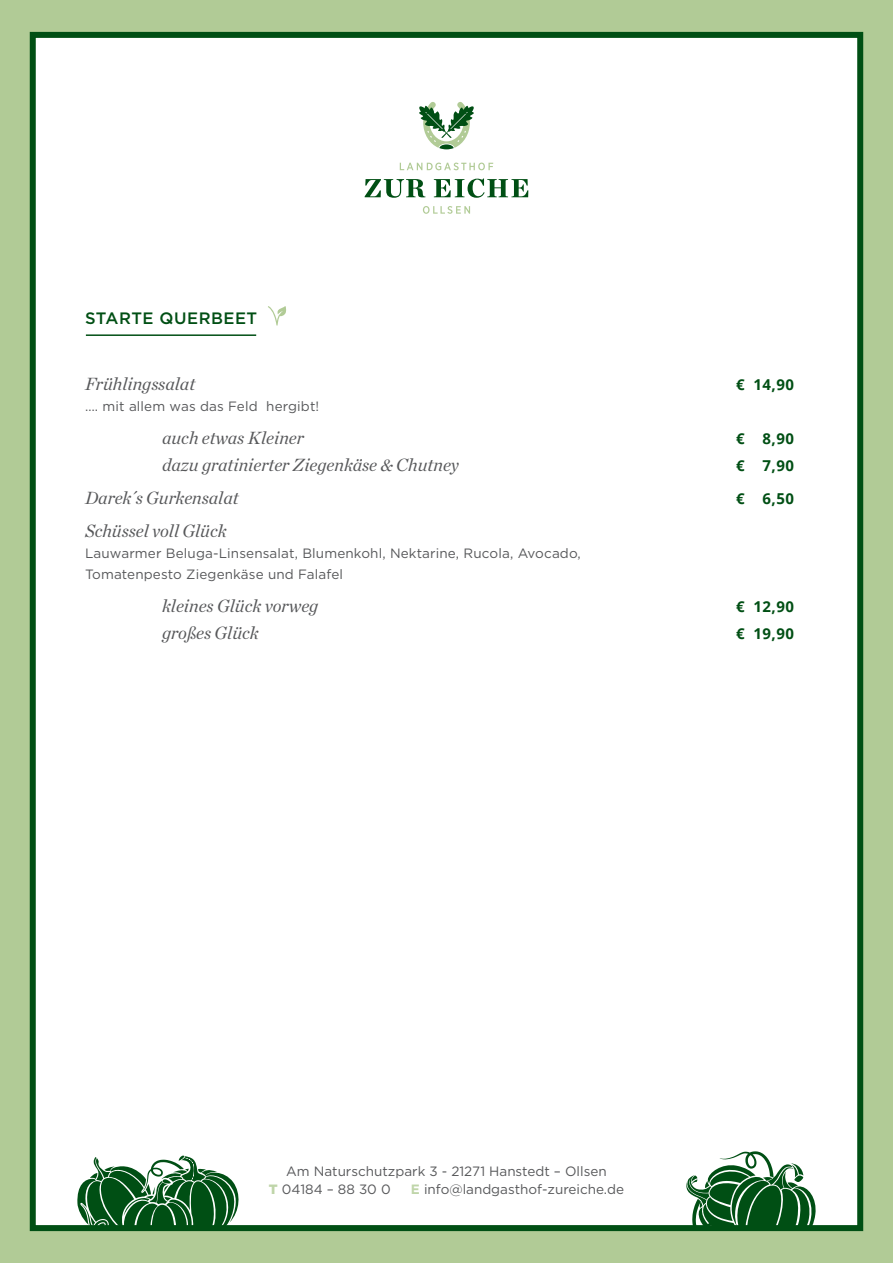
<style>
.page{position:relative;width:893px;height:1263px;background:#b1cb96}
.page>*{position:absolute;margin:0;border:0;box-sizing:border-box;transform-origin:0 0}
.t1{font:italic 18px/27px "Chronicle Deck";color:#57585a}
.t2{font:500 16.5px "Gotham";letter-spacing:.03em;color:#004f14}
.t3{font:700 15px/27px "Open Sans";letter-spacing:.03em;color:#004f14}
.t4{font:13.5px/18px "Gotham";letter-spacing:.01em;color:#57585a}
.s1{font-weight:900;color:#bfd5a9}
.s2{font-weight:700;color:#bfd5a9}
</style>
<div class="page">
<div style="left:33px;top:35px;width:827px;height:1193px;background:#fff"></div>
<svg style="left:686px;top:1151px;width:130px;height:73px"></svg>
<svg style="left:77px;top:1155px;width:162px;height:69px"></svg>
<div style="left:30px;top:32px;width:833px;height:1199px;border:6px solid #004f14"></div>
<hr style="left:86px;top:334px;width:170px;height:2px;background:#004f14">
<svg style="left:268px;top:306px;width:18px;height:20px"></svg>
<svg style="left:400px;top:163px;width:93px;height:7px"></svg>
<svg style="left:423px;top:206px;width:47px;height:8px"></svg>
<svg style="left:365px;top:179px;width:60px;height:19px"></svg>
<svg style="left:434px;top:179px;width:94px;height:19px"></svg>
<svg style="left:419px;top:102px;width:55px;height:47px"></svg>
<p class="t2" style="left:85px;top:307px;width:174px">STARTE QUERBEET</p>
<h1 class="t1" style="left:85px;top:369px;width:112px">Frühlingssalat</h1>
<p class="t4" style="left:85px;top:397px;width:236px">…. mit allem was das Feld hergibt!</p>
<h1 class="t1" style="left:162px;top:423px;width:299px">auch etwas Kleiner<br>dazu gratinierter Ziegenkäse &amp; Chutney</h1>
<h1 class="t1" style="left:85px;top:480px;width:155px;line-height:33px">Darek´s Gurkensalat<br>Schüssel voll Glück</h1>
<p class="t4" style="left:85px;top:542px;width:497px;line-height:21px">Lauwarmer Beluga-Linsensalat, Blumenkohl, Nektarine, Rucola, Avocado,<br>Tomatenpesto Ziegenkäse und Falafel</p>
<h1 class="t1" style="left:162px;top:591px;width:158px">kleines Glück vorweg großes Glück</h1>
<p class="t3" style="left:736px;top:371px;width:10px">€</p>
<p class="t3" style="left:753px;top:371px;width:42px">14,90</p>
<p class="t3" style="left:736px;top:425px;width:10px">€ €</p>
<p class="t3" style="left:736px;top:485px;width:10px">€</p>
<p class="t3" style="left:762px;top:425px;width:33px">8,90<br>7,90</p>
<p class="t3" style="left:762px;top:485px;width:33px">6,50</p>
<p class="t3" style="left:736px;top:593px;width:10px">€ €</p>
<p class="t3" style="left:753px;top:593px;width:42px">12,90<br>19,90</p>
<p class="t4" style="left:269px;top:1162px;width:339px;text-indent:17px">Am Naturschutzpark 3 - 21271 Hanstedt – Ollsen<br><span class="s1">T</span> 04184 – 88 30 0</p>
<p class="t4" style="left:411px;top:1180px;width:215px"><span class="s2">E</span> info@landgasthof-zureiche.de</p>
</div>
